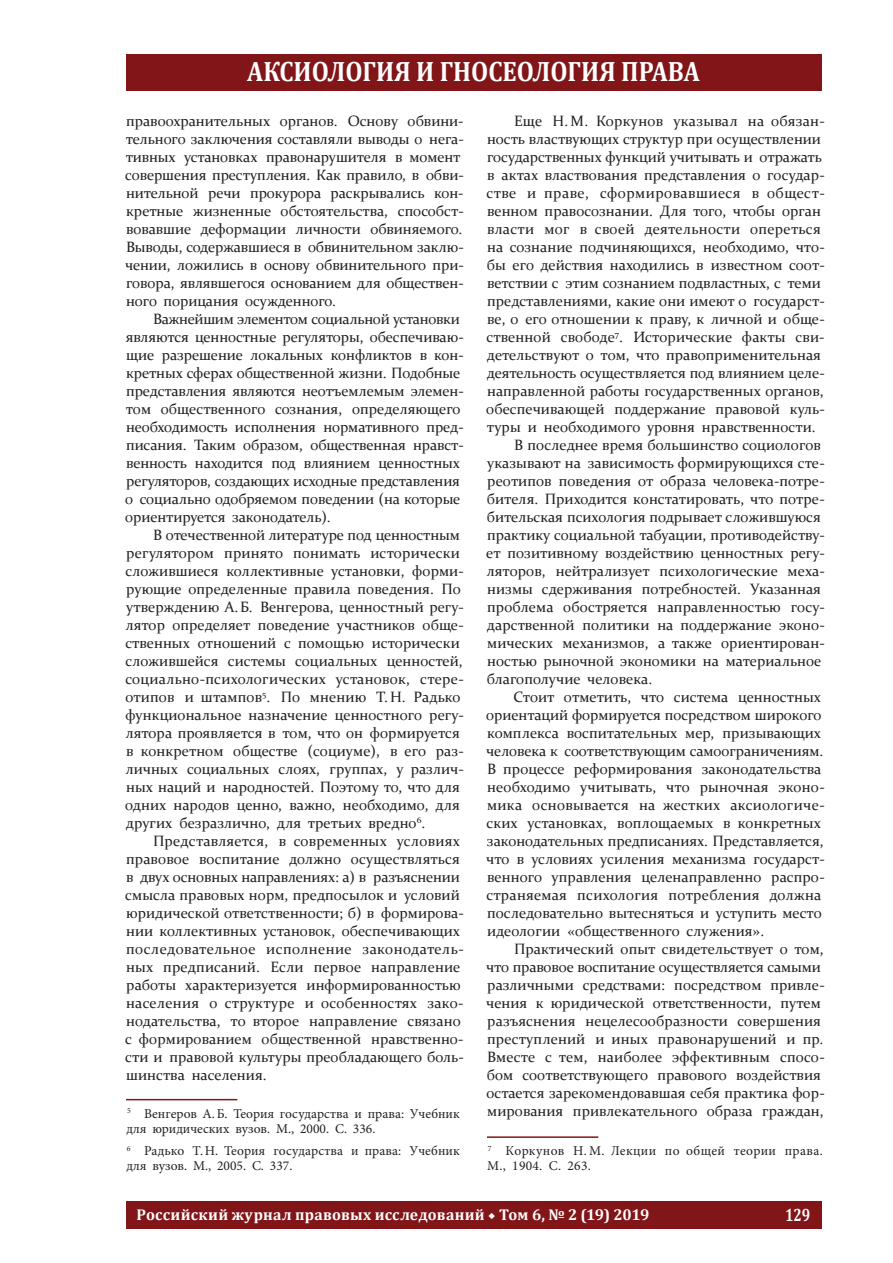
<style>
.page{position:relative;width:893px;height:1263px;background:#fff}
.page>*{position:absolute;margin:0;border:0;box-sizing:border-box;transform-origin:0 0}
.t1{font:700 28.2px "Cambria";color:#fff;scale:.88 1}
.t2{font:700 17.85px "Cambria";color:#fff;scale:.8 1}
.t3{font:700 15.6px "Cambria";letter-spacing:.015em;color:#fff}
.t4{font:15px/18px "Constantia";color:#231f20}
.t5{font:15px "Constantia";letter-spacing:.03em;color:#231f20}
.t6{font:13.5px/15px "Minion Pro";letter-spacing:.005em;color:#231f20}
.t7{font:13.5px/15px "Minion Pro";letter-spacing:.025em;color:#231f20}
.s1{font-family:"Minion Pro"}
</style>
<div class="page">
<div style="left:126px;top:54px;width:695px;height:36px;background:#811518"></div>
<div style="left:126px;top:1202px;width:695px;height:27px;background:#811518"></div>
<hr style="left:126px;top:1099px;width:111px;height:1px;background:#811518">
<hr style="left:487px;top:1136px;width:111px;height:2px;background:#811518">
<h1 class="t1" style="left:247px;top:51px;width:516px">АКСИОЛОГИЯ И ГНОСЕОЛОГИЯ ПРАВА</h1>
<p class="t4" style="left:125px;top:111px;width:340px">правоохранительных органов. Основу обвини&shy;тельного заключения составляли выводы о нега&shy;тивных установках правонарушителя в момент совершения преступления. Как правило, в обви&shy;нительной речи прокурора раскрывались кон&shy;кретные жизненные обстоятельства, способст&shy;вовавшие деформации личности обвиняемого.<br>Выводы, содержавшиеся в обвинительном заклю&shy;чении, ложились в основу обвинительного при&shy;говора, являвшегося основанием для обществен&shy;ного порицания осужденного.</p>
<p class="t4" style="left:125px;top:309px;width:340px;text-indent:28px">Важнейшим элементом социальной установки являются ценностные регуляторы, обеспечиваю&shy;щие разрешение локальных конфликтов в кон&shy;кретных сферах общественной жизни. Подобные представления являются неотъемлемым элемен&shy;том общественного сознания, определяющего необходимость исполнения нормативного пред&shy;писания. Таким образом, общественная нравст&shy;венность находится под влиянием ценностных регуляторов, создающих исходные представления о социально одобряемом поведении (на которые ориентируется законодатель).</p>
<p class="t4" style="left:125px;top:525px;width:340px;text-indent:28px">В отечественной литературе под ценностным регулятором принято понимать исторически сложившиеся коллективные установки, форми&shy;рующие определенные правила поведения. По утверждению А.Б. Венгерова, ценностный регу&shy;лятор определяет поведение участников обще&shy;ственных отношений с помощью исторически сложившейся системы социальных ценностей, социально-психологических установок, стере&shy;отипов и штампов<sup>5</sup>. По мнению Т.Н. Радько функциональное назначение ценностного регу&shy;лятора проявляется в том, что он формируется в конкретном обществе (социуме), в его раз&shy;личных социальных слоях, группах, у различ&shy;ных наций и народностей. Поэтому то, что для одних народов ценно, важно, необходимо, для других безразлично, для третьих вредно<sup>6</sup>.</p>
<p class="t4" style="left:125px;top:831px;width:340px;text-indent:28px">Представляется, в современных условиях правовое воспитание должно осуществляться в двух основных направлениях: а) в разъяснении смысла правовых норм, предпосылок и условий юридической ответственности; б) в формирова&shy;нии коллективных установок, обеспечивающих последовательное исполнение законодатель&shy;ных предписаний. Если первое направление работы характеризуется информированностью населения о структуре и особенностях зако&shy;нодательства, то второе направление связано с формированием общественной нравственно&shy;сти и правовой культуры преобладающего боль&shy;шинства населения.</p>
<p class="t6" style="left:126px;top:1106px;width:335px"><sup>5</sup> Венгеров А.Б. Теория государства и права: Учебник для юридических вузов. М., 2000. С. 336.</p>
<p class="t6" style="left:126px;top:1143px;width:335px"><sup>6</sup> Радько Т.Н. Теория государства и права: Учебник для вузов. М., 2005. С. 337.</p>
<p class="t4" style="left:514px;top:111px;width:312px">Еще Н.М. Коркунов указывал на обязан-</p>
<p class="t4" style="left:487px;top:129px;width:335px">ность властвующих структур при осуществлении</p>
<p class="t4" style="left:487px;top:147px;width:336px">государственных функций учитывать и отражать</p>
<p class="t4" style="left:487px;top:165px;width:339px">в актах властвования представления о государ-</p>
<p class="t5" style="left:486px;top:183px;width:340px">стве и праве, сформировавшиеся в общест-</p>
<p class="t4" style="left:487px;top:201px;width:335px">венном правосознании. Для того, чтобы орган</p>
<p class="t4" style="left:487px;top:219px;width:335px">власти мог в своей деятельности опереться</p>
<p class="t4" style="left:487px;top:237px;width:339px">на сознание подчиняющихся, необходимо, что-</p>
<p class="t4" style="left:487px;top:255px;width:339px">бы его действия находились в известном соот-</p>
<p class="t4" style="left:487px;top:273px;width:335px">ветствии с этим сознанием подвластных, с теми</p>
<p class="t4" style="left:487px;top:291px;width:339px">представлениями, какие они имеют о государст-</p>
<p class="t4" style="left:487px;top:309px;width:339px">ве, о его отношении к праву, к личной и обще-</p>
<p class="t4" style="left:486px;top:327px;width:340px">ственной свободе<sup>7</sup>. Исторические факты сви-</p>
<p class="t4" style="left:487px;top:345px;width:335px">детельствуют о том, что правоприменительная</p>
<p class="t4" style="left:487px;top:363px;width:339px">деятельность осуществляется под влиянием целе-</p>
<p class="t4" style="left:487px;top:381px;width:338px">направленной работы государственных органов,</p>
<p class="t4" style="left:486px;top:399px;width:340px">обеспечивающей поддержание правовой куль-</p>
<p class="t4" style="left:487px;top:417px;width:330px">туры и необходимого уровня нравственности.</p>
<p class="t4" style="left:514px;top:435px;width:308px">В последнее время большинство социологов</p>
<p class="t4" style="left:487px;top:453px;width:339px">указывают на зависимость формирующихся сте-</p>
<p class="t4" style="left:487px;top:471px;width:339px">реотипов поведения от образа человека-потре-</p>
<p class="t4" style="left:487px;top:489px;width:339px">бителя. Приходится констатировать, что потре-</p>
<p class="t4" style="left:487px;top:507px;width:336px">бительская психология подрывает сложившуюся</p>
<p class="t4" style="left:487px;top:525px;width:339px">практику социальной табуации, противодейству-</p>
<p class="t4" style="left:486px;top:543px;width:340px">ет позитивному воздействию ценностных регу-</p>
<p class="t4" style="left:486px;top:561px;width:340px">ляторов, нейтрализует психологические меха-</p>
<p class="t4" style="left:487px;top:579px;width:335px">низмы сдерживания потребностей. Указанная</p>
<p class="t4" style="left:487px;top:597px;width:339px">проблема обостряется направленностью госу-</p>
<p class="t4" style="left:487px;top:615px;width:339px">дарственной политики на поддержание эконо-</p>
<p class="t4" style="left:487px;top:633px;width:339px">мических механизмов, а также ориентирован-</p>
<p class="t4" style="left:487px;top:651px;width:336px">ностью рыночной экономики на материальное</p>
<p class="t4" style="left:487px;top:669px;width:167px">благополучие человека.</p>
<p class="t4" style="left:514px;top:687px;width:309px">Стоит отметить, что система ценностных</p>
<p class="t4" style="left:486px;top:705px;width:337px">ориентаций формируется посредством широкого</p>
<p class="t4" style="left:487px;top:723px;width:335px">комплекса воспитательных мер, призывающих</p>
<p class="t4" style="left:486px;top:741px;width:339px">человека к соответствующим самоограничениям.</p>
<p class="t4" style="left:487px;top:759px;width:336px">В процессе реформирования законодательства</p>
<p class="t4" style="left:487px;top:777px;width:339px">необходимо учитывать, что рыночная эконо-</p>
<p class="t4" style="left:487px;top:795px;width:339px">мика основывается на жестких аксиологиче-</p>
<p class="t4" style="left:486px;top:813px;width:336px">ских установках, воплощаемых в конкретных</p>
<p class="t4" style="left:487px;top:831px;width:338px">законодательных предписаниях. Представляется,</p>
<p class="t4" style="left:486px;top:849px;width:340px">что в условиях усиления механизма государст-</p>
<p class="t4" style="left:487px;top:867px;width:339px">венного управления целенаправленно распро-</p>
<p class="t4" style="left:486px;top:885px;width:337px">страняемая психология потребления должна</p>
<p class="t4" style="left:487px;top:903px;width:336px">последовательно вытесняться и уступить место</p>
<p class="t4" style="left:487px;top:921px;width:279px">идеологии «общественного служения».</p>
<p class="t4" style="left:514px;top:939px;width:311px">Практический опыт свидетельствует о том,</p>
<p class="t4" style="left:486px;top:957px;width:336px">что правовое воспитание осуществляется самыми</p>
<p class="t4" style="left:487px;top:975px;width:339px">различными средствами: посредством привле-</p>
<p class="t4" style="left:486px;top:993px;width:336px">чения к юридической ответственности, путем</p>
<p class="t4" style="left:487px;top:1011px;width:335px">разъяснения нецелесообразности совершения</p>
<p class="t4" style="left:487px;top:1029px;width:338px">преступлений и иных правонарушений и пр.</p>
<p class="t4" style="left:487px;top:1047px;width:339px">Вместе с тем, наиболее эффективным спосо-</p>
<p class="t4" style="left:487px;top:1065px;width:336px">бом соответствующего правового воздействия</p>
<p class="t4" style="left:486px;top:1083px;width:340px">остается зарекомендовавшая себя практика фор-</p>
<p class="t4" style="left:487px;top:1101px;width:338px">мирования привлекательного образа граждан,</p>
<p class="t7" style="left:487px;top:1143px;width:337px"><sup>7</sup> Коркунов Н. М. Лекции по общей теории права.<br>М., 1904. С. 263.</p>
<p class="t3" style="left:137px;top:1203px;width:514px">Российский журнал правовых исследований <span class="s1">◆</span> Том 6, № 2 (19) 2019</p>
<p class="t2" style="left:785px;top:1202px;width:33px">129</p>
</div>
